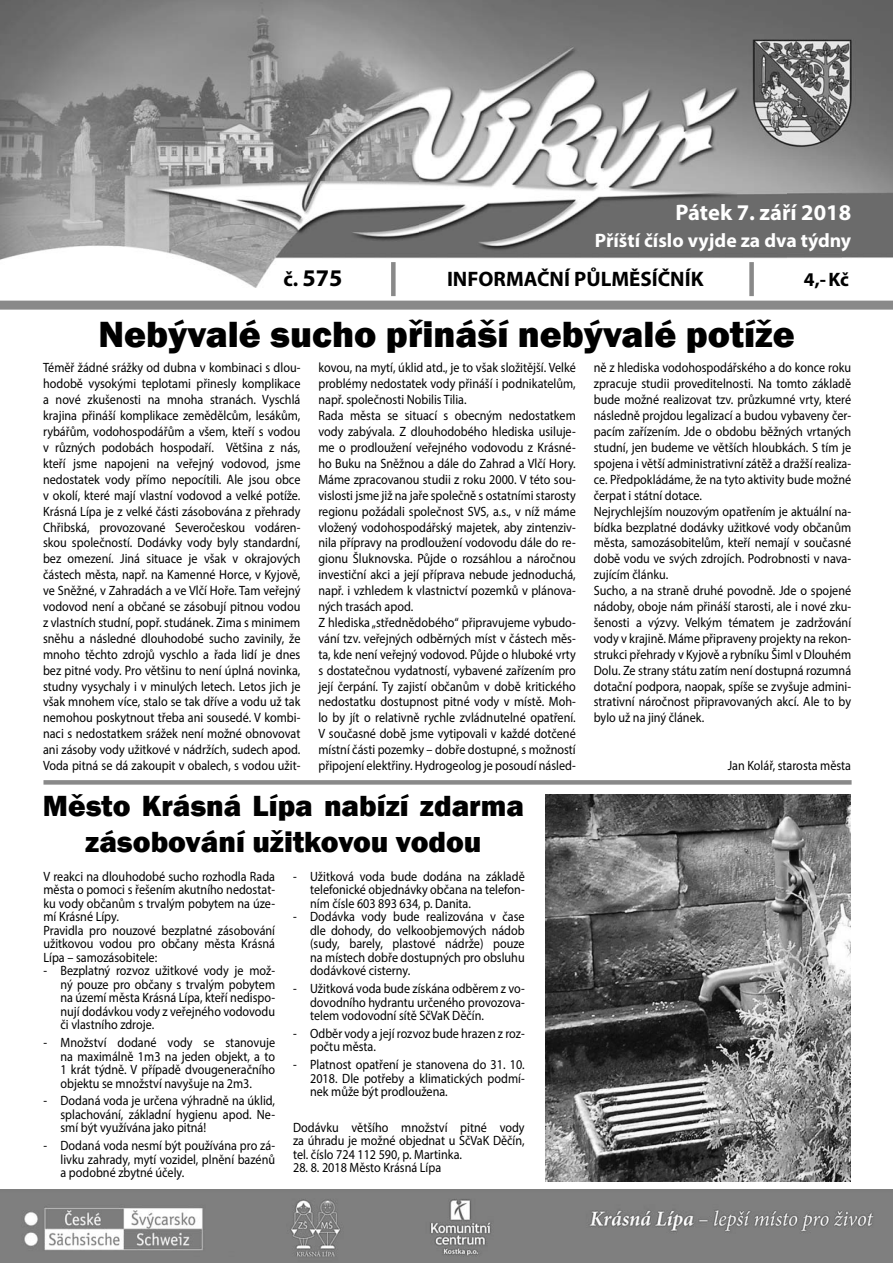
<style>
.page{position:relative;width:893px;height:1263px;background:#fff}
.page>*{position:absolute;margin:0;border:0;box-sizing:border-box;transform-origin:0 0}
.t1{font:800 37.5px "Franklin Gothic";color:#000}
.t2{font:800 30px/36px "Franklin Gothic";color:#000;text-align:center}
.t3{font:700 24px "Myriad Pro";color:#000}
.t4{font:700 22.5px "Myriad Pro";color:#fff}
.t5{font:700 21px "Myriad Pro";color:#000}
.t6{font:700 19.5px "Myriad Pro";color:#fff}
.t7{font:700 19.5px "Myriad Pro";color:#000}
.t8{font:13.5px/15.9px "Myriad Pro";color:#000;text-align:justify;scale:.9 1}
.s1{font-size:21px}
</style>
<div class="page">
<img style="left:0;top:1189px;width:893px;height:74px">
<img style="left:0;top:0;width:788px;height:301px">
<div style="left:788px;top:0;width:105px;height:51px;background:#646464"></div>
<img style="left:841px;top:51px;width:52px;height:250px">
<img style="left:788px;top:158px;width:53px;height:143px">
<img style="left:748px;top:35px;width:107px;height:123px">
<div style="left:0;top:301px;width:893px;height:9px;background:#898989"></div>
<div style="left:391px;top:262px;width:5px;height:34px;background:#898989"></div>
<div style="left:749px;top:262px;width:5px;height:34px;background:#898989"></div>
<div style="left:43px;top:780px;width:809px;height:5px;background:#898989"></div>
<img style="left:545px;top:794px;width:305px;height:388px">
<h3 class="t4" style="left:675px;top:204px;width:177px">Pátek 7. září 2018</h3>
<h3 class="t6" style="left:595px;top:233px;width:258px">Příští číslo vyjde za dva týdny</h3>
<h3 class="t3" style="left:283px;top:269px;width:60px"><span class="s1">č.</span> 575</h3>
<h3 class="t5" style="left:447px;top:271px;width:258px">INFORMAČNÍ PŮLMĚSÍČNÍK</h3>
<h3 class="t7" style="left:804px;top:272px;width:47px">4,- Kč</h3>
<h1 class="t1" style="left:98px;top:313px;width:698px">Nebývalé sucho přináší nebývalé potíže</h1>
<p class="t8" style="left:43px;top:361px;width:288px">Téměř žádné srážky od dubna v kombinaci s dlou&shy;hodobě vysokými teplotami přinesly komplikace a nové zkušenosti na mnoha stranách. Vyschlá krajina přináší komplikace zemědělcům, lesákům, rybářům, vodohospodářům a všem, kteří s vodou v různých podobách hospodaří. Většina z nás, kteří jsme napojeni na veřejný vodovod, jsme nedostatek vody přímo nepocítili. Ale jsou obce v okolí, které mají vlastní vodovod a velké potíže.<br>Krásná Lípa je z velké části zásobována z přehrady Chřibská, provozované Severočeskou vodáren&shy;skou společností. Dodávky vody byly standardní, bez omezení. Jiná situace je však v okrajových částech města, např. na Kamenné Horce, v Kyjově, ve Sněžné, v Zahradách a ve Vlčí Hoře. Tam veřejný vodovod není a občané se zásobují pitnou vodou z vlastních studní, popř. studánek. Zima s minimem sněhu a následné dlouhodobé sucho zavinily, že mnoho těchto zdrojů vyschlo a řada lidí je dnes bez pitné vody. Pro většinu to není úplná novinka, studny vysychaly i v minulých letech. Letos jich je však mnohem více, stalo se tak dříve a vodu už tak nemohou poskytnout třeba ani sousedé. V kombi&shy;naci s nedostatkem srážek není možné obnovovat ani zásoby vody užitkové v nádržích, sudech apod.<br>Voda pitná se dá zakoupit v obalech, s vodou užit-</p>
<p class="t8" style="left:318px;top:361px;width:287px;text-align:left">kovou, na mytí, úklid atd., je to však složitější. Velké problémy nedostatek vody přináší i podnikatelům, např. společnosti Nobilis Tilia.<br>Rada města se situací s obecným nedostatkem vody zabývala. Z dlouhodobého hlediska usiluje&shy;me o prodloužení veřejného vodovodu z Krásné&shy;ho Buku na Sněžnou a dále do Zahrad a Vlčí Hory.<br>Máme zpracovanou studii z roku 2000. V této sou&shy;vislosti jsme již na jaře společně s ostatními starosty regionu požádali společnost SVS, a.s., v níž máme vložený vodohospodářský majetek, aby zintenziv&shy;nila přípravy na prodloužení vodovodu dále do re&shy;gionu Šluknovska. Půjde o rozsáhlou a náročnou investiční akci a její příprava nebude jednoduchá, např. i vzhledem k vlastnictví pozemků v plánova&shy;ných trasách apod.<br>Z hlediska „střednědobého“ připravujeme vybudo&shy;vání tzv. veřejných odběrných míst v částech měs&shy;ta, kde není veřejný vodovod. Půjde o hluboké vrty s dostatečnou vydatností, vybavené zařízením pro její čerpání. Ty zajistí občanům v době kritického nedostatku dostupnost pitné vody v místě. Moh&shy;lo by jít o relativně rychle zvládnutelné opatření.<br>V současné době jsme vytipovali v každé dotčené místní části pozemky – dobře dostupné, s možností připojení elektřiny. Hydrogeolog je posoudí násled-</p>
<p class="t8" style="left:594px;top:361px;width:288px;text-align:left">ně z hlediska vodohospodářského a do konce roku zpracuje studii proveditelnosti. Na tomto základě bude možné realizovat tzv. průzkumné vrty, které následně projdou legalizací a budou vybaveny čer&shy;pacím zařízením. Jde o obdobu běžných vrtaných studní, jen budeme ve větších hloubkách. S tím je spojena i větší administrativní zátěž a dražší realiza&shy;ce. Předpokládáme, že na tyto aktivity bude možné čerpat i státní dotace.<br>Nejrychlejším nouzovým opatřením je aktuální na&shy;bídka bezplatné dodávky užitkové vody občanům města, samozásobitelům, kteří nemají v současné době vodu ve svých zdrojích. Podrobnosti v nava&shy;zujícím článku.<br>Sucho, a na straně druhé povodně. Jde o spojené nádoby, oboje nám přináší starosti, ale i nové zku&shy;šenosti a výzvy. Velkým tématem je zadržování vody v krajině. Máme připraveny projekty na rekon&shy;strukci přehrady v Kyjově a rybníku Šiml v Dlouhém Dolu. Ze strany státu zatím není dostupná rozumná dotační podpora, naopak, spíše se zvyšuje admini&shy;strativní náročnost připravovaných akcí. Ale to by bylo už na jiný článek.</p>
<p class="t8" style="left:728px;top:759px;width:139px">Jan Kolář, starosta města</p>
<h2 class="t2" style="left:43px;top:787px;width:483px">Město Krásná Lípa nabízí zdarma zásobování užitkovou vodou</h2>
<p class="t8" style="left:43px;top:871px;width:259px;line-height:13.5px;text-align:left">V reakci na dlouhodobé sucho rozhodla Rada města o pomoci s řešením akutního nedostat&shy;ku vody občanům s trvalým pobytem na úze&shy;mí Krásné Lípy.<br>Pravidla pro nouzové bezplatné zásobování užitkovou vodou pro občany města Krásná Lípa – samozásobitele:</p>
<p class="t8" style="left:60px;top:965px;width:240px;line-height:13.5px;text-indent:-17px">- Bezplatný rozvoz užitkové vody je mož&shy;ný pouze pro občany s trvalým pobytem na území města Krásná Lípa, kteří nedispo&shy;nují dodávkou vody z veřejného vodovodu či vlastního zdroje.</p>
<p class="t8" style="left:60px;top:1037px;width:240px;line-height:13.5px;text-indent:-17px">- Množství dodané vody se stanovuje na maximálně 1m3 na jeden objekt, a to 1 krát týdně. V případě dvougeneračního objektu se množství navyšuje na 2m3.</p>
<p class="t8" style="left:60px;top:1095px;width:240px;line-height:13.5px;text-indent:-17px">- Dodaná voda je určena výhradně na úklid, splachování, základní hygienu apod. Ne&shy;smí být využívána jako pitná!</p>
<p class="t8" style="left:60px;top:1140px;width:240px;line-height:13.5px;text-indent:-17px">- Dodaná voda nesmí být používána pro zá&shy;livku zahrady, mytí vozidel, plnění bazénů a podobné zbytné účely.</p>
<p class="t8" style="left:310px;top:871px;width:240px;line-height:13.5px;text-indent:-17px">- Užitková voda bude dodána na základě telefonické objednávky občana na telefon&shy;ním čísle 603 893 634, p. Danita.</p>
<p class="t8" style="left:310px;top:911px;width:240px;line-height:13.5px;text-indent:-17px">- Dodávka vody bude realizována v čase dle dohody, do velkoobjemových nádob (sudy, barely, plastové nádrže) pouze na místech dobře dostupných pro obsluhu dodávkové cisterny.</p>
<p class="t8" style="left:310px;top:983px;width:240px;line-height:13.5px;text-indent:-17px">- Užitková voda bude získána odběrem z vo&shy;dovodního hydrantu určeného provozova&shy;telem vodovodní sítě SčVaK Děčín.</p>
<p class="t8" style="left:310px;top:1028px;width:240px;line-height:13.5px;text-indent:-17px">- Odběr vody a její rozvoz bude hrazen z roz&shy;počtu města.</p>
<p class="t8" style="left:310px;top:1059px;width:240px;line-height:13.5px;text-indent:-17px">- Platnost opatření je stanovena do 31. 10.<br>2018. Dle potřeby a klimatických podmí&shy;nek může být prodloužena.</p>
<p class="t8" style="left:293px;top:1122px;width:259px;line-height:13.5px">Dodávku většího množství pitné vody za úhradu je možné objednat u SčVaK Děčín, tel. číslo 724 112 590, p. Martinka.</p>
<p class="t8" style="left:293px;top:1161px;width:166px">28. 8. 2018 Město Krásná Lípa</p>
</div>
